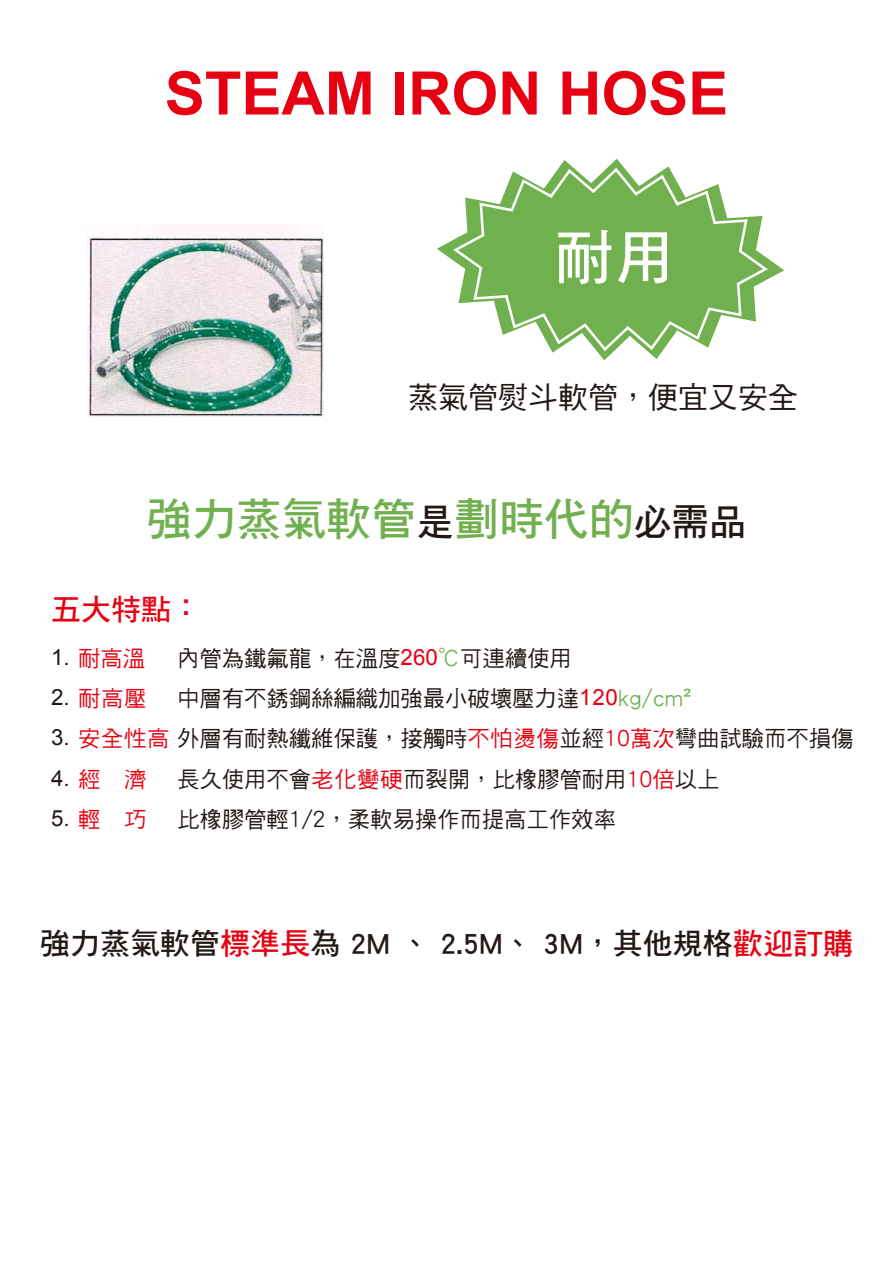
<style>
.page{position:relative;width:893px;height:1263px;background:#fff}
.page>*{position:absolute;margin:0;border:0;box-sizing:border-box;transform-origin:0 0}
.t1{font:700 60px "Arial";color:#e60012}
.t2{font:60px "DF Hei Std W7";color:#fff}
.t3{font:45px "DF Hei Std W7";color:#71b04e}
.t4{font:30px "DF Hei Std W7";color:#221815}
.t5{font:30px "DF Hei Std W5";color:#221815}
.t6{font:30px "DF Hei Std W7";color:#e60012}
.t7{font:22.35px "DF Hei W5 WINP BF";color:#221815}
.t8{font:22.35px "DF Hei W5 WINP BF";letter-spacing:.015em;color:#e60012}
.s1{font-size:37.5px;color:#221815}
.s2{font-family:"Arial";color:#221815}
.s3{font-family:"Arial";color:#e60012}
.s4{color:#71b04e}
.s5{font-family:"Arial";color:#71b04e}
.s6{font-family:"Arial"}
.s7{color:#e60012}
</style>
<div class="page">
<svg style="left:437px;top:159px;width:347px;height:201px"></svg>
<svg style="left:451px;top:166px;width:318px;height:187px"></svg>
<img style="left:87px;top:235px;width:236px;height:181px">
<h1 class="t1" style="left:165px;top:53px;width:565px">STEAM IRON HOSE</h1>
<h1 class="t2" style="left:554px;top:224px;width:121px">耐用</h1>
<h3 class="t5" style="left:408px;top:381px;width:391px">蒸氣管熨斗軟管，便宜又安全</h3>
<h2 class="t3" style="left:146px;top:495px;width:602px">強力蒸氣軟管<span class="s1">是</span>劃時代的<span class="s1">必需品</span></h2>
<h3 class="t6" style="left:51px;top:593px;width:151px">五大特點：</h3>
<p class="t8" style="left:51px;top:647px;width:95px"><span class="s2">1.</span> 耐高溫</p>
<p class="t7" style="left:177px;top:647px;width:396px">內管為鐵氟龍，在溫度<span class="s3">260</span><span class="s4">℃</span>可連續使用</p>
<p class="t8" style="left:51px;top:687px;width:97px"><span class="s2">2.</span> 耐高壓</p>
<p class="t7" style="left:177px;top:687px;width:515px">中層有不銹鋼絲編織加強最小破壞壓力達<span class="s3">120</span><span class="s4">kg/cm</span><span class="s5">²</span></p>
<p class="t7" style="left:51px;top:727px;width:804px"><span class="s6">3.</span> <span class="s7">安全性高</span>外層有耐熱纖維保護，接觸時<span class="s7">不怕燙傷</span>並經<span class="s7">10萬次</span>彎曲試驗而不損傷</p>
<p class="t8" style="left:51px;top:768px;width:97px"><span class="s2">4.</span> 經　濟</p>
<p class="t7" style="left:177px;top:768px;width:544px">長久使用不會<span class="s7">老化變硬</span>而裂開，比橡膠管耐用<span class="s7">10倍</span>以上</p>
<p class="t8" style="left:51px;top:808px;width:97px"><span class="s2">5.</span> 輕　巧</p>
<p class="t7" style="left:177px;top:808px;width:440px">比橡膠管輕1/2，柔軟易操作而提高工作效率</p>
<h3 class="t4" style="left:40px;top:927px;width:814px">強力蒸氣軟管<span class="s7">標準長</span>為 2M 、 2.5M、 3M，其他規格<span class="s7">歡迎訂購</span></h3>
</div>
